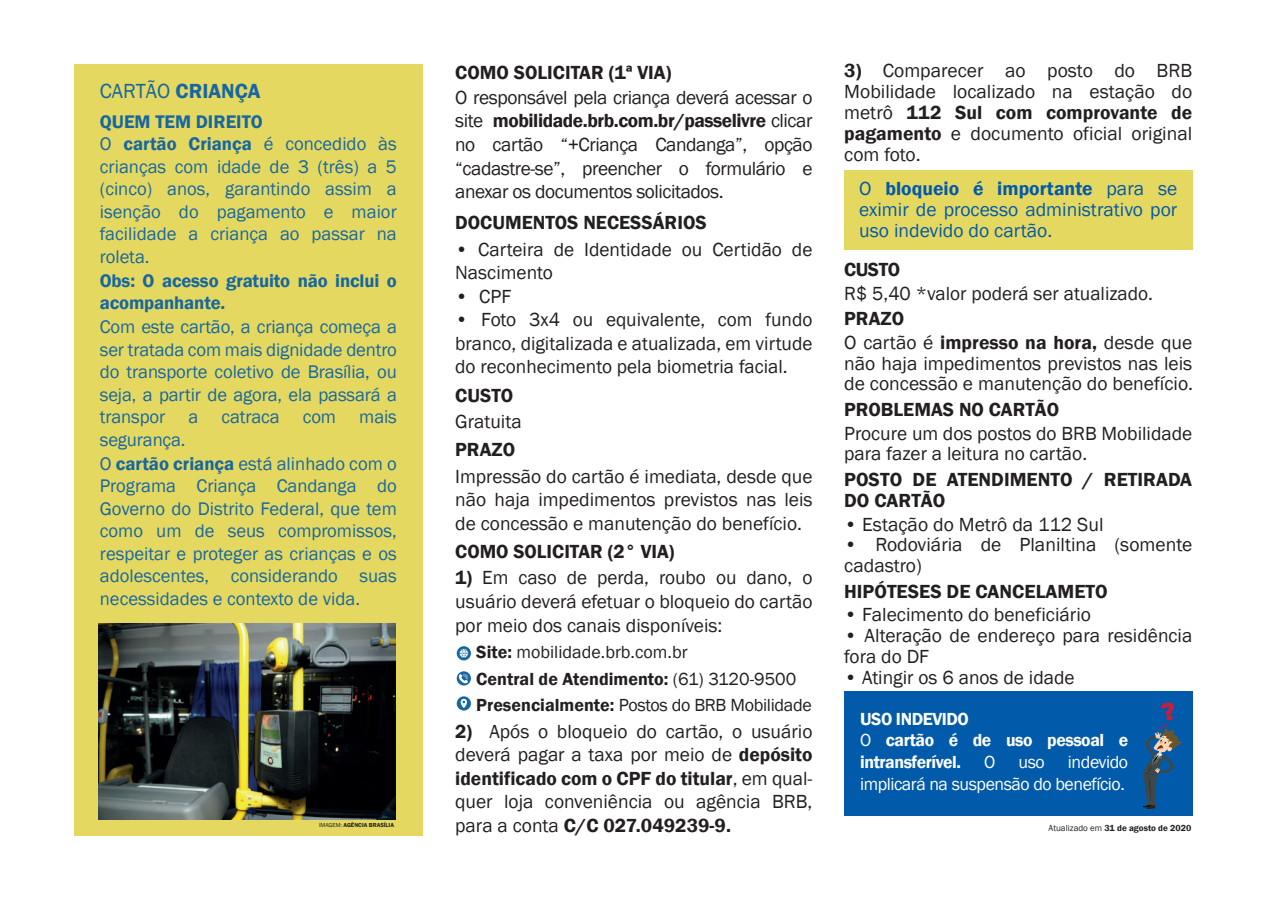
<style>
.page{position:relative;width:1269px;height:899px;background:#fff}
.page>*{position:absolute;margin:0;border:0;box-sizing:border-box;transform-origin:0 0}
.t1{font:600 21px "Franklin Gothic";color:#1667a1}
.t2{font:19.5px/23.5px "Franklin Gothic";color:#231f20;text-align:justify}
.t3{font:600 19.5px/23.9px "Franklin Gothic";color:#231f20}
.t4{font:19.5px/20.9px "Franklin Gothic";color:#015aaa;text-align:justify}
.t5{font:18.75px/22.6px "Franklin Gothic";color:#1667a1}
.t6{font:600 18.75px/22.5px "Franklin Gothic";letter-spacing:-.01em;color:#1667a1}
.t7{font:18px/26.5px "Franklin Gothic";letter-spacing:-.015em;color:#231f20}
.t8{font:600 18px/21.6px "Franklin Gothic";letter-spacing:-.025em;color:#fff}
.t9{font:18px/21.6px "Franklin Gothic";letter-spacing:-.025em;color:#fff;text-align:right}
.t10{font:600 9px "Franklin Gothic";color:#231f20}
.t11{font:600 6px "Franklin Gothic";color:#231f20}
.s1{font-weight:400}
.s2{font-weight:600}
</style>
<div class="page">
<div style="left:844px;top:170px;width:349px;height:79px;background:#e5d861"></div>
<div style="left:74px;top:64px;width:348px;height:771px;background:#e5d861"></div>
<svg style="left:457px;top:671px;width:14px;height:14px"></svg>
<svg style="left:458px;top:674px;width:10px;height:9px"></svg>
<div style="left:457px;top:696px;width:14px;height:14px;background:#1667a1;border-radius:50%"></div>
<svg style="left:460px;top:699px;width:7px;height:9px"></svg>
<svg style="left:457px;top:646px;width:14px;height:14px"></svg>
<svg style="left:459px;top:649px;width:9px;height:9px"></svg>
<div style="left:844px;top:691px;width:349px;height:125px;background:#015aaa"></div>
<svg style="left:1143px;top:702px;width:39px;height:107px"></svg>
<img style="left:98px;top:624px;width:298px;height:196px">
<p class="t1" style="left:100px;top:78px;width:162px"><span class="s1">CARTÃO</span> CRIANÇA</p>
<p class="t5" style="left:100px;top:111px;width:298px"><span class="s2">QUEM TEM DIREITO<br></span>O <span class="s2">cartão Criança</span> é concedido às crianças com idade de 3 (três) a 5 (cinco) anos, garantindo assim a isenção do pagamento e maior facilidade a criança ao passar na roleta.</p>
<p class="t6" style="left:100px;top:269px;width:298px">Obs: O acesso gratuito não inclui o acompanhante.</p>
<p class="t5" style="left:100px;top:316px;width:299px">Com este cartão, a criança começa a ser tratada com mais dignidade dentro do transporte coletivo de Brasília, ou seja, a partir de agora, ela passará a transpor a catraca com mais segurança.<br>O <span class="s2">cartão criança</span> está alinhado com o<br>Programa Criança Candanga do<br>Governo do Distrito Federal, que tem como um de seus compromissos, respeitar e proteger as crianças e os adolescentes, considerando suas necessidades e contexto de vida.</p>
<p class="t11" style="left:319px;top:821px;width:76px"><span class="s1">IMAGEM:</span> AGÊNCIA BRASÍLIA</p>
<p class="t3" style="left:455px;top:61px;width:218px">COMO SOLICITAR (1ª VIA)</p>
<p class="t2" style="left:455px;top:86px;width:359px">O responsável pela criança deverá acessar o site <span class="s2">mobilidade.brb.com.br/passelivre</span> clicar no cartão “+Criança Candanga”, opção “cadastre-se”, preencher o formulário e anexar os documentos solicitados.</p>
<p class="t3" style="left:455px;top:211px;width:253px">DOCUMENTOS NECESSÁRIOS</p>
<p class="t2" style="left:455px;top:238px;width:359px">• Carteira de Identidade ou Certidão de<br>Nascimento</p>
<p class="t2" style="left:455px;top:285px;width:58px">• CPF</p>
<p class="t2" style="left:455px;top:308px;width:359px">• Foto 3x4 ou equivalente, com fundo branco, digitalizada e atualizada, em virtude do reconhecimento pela biometria facial.</p>
<p class="t3" style="left:455px;top:383px;width:60px">CUSTO</p>
<p class="t2" style="left:455px;top:410px;width:68px">Gratuita</p>
<p class="t3" style="left:455px;top:438px;width:61px">PRAZO</p>
<p class="t2" style="left:455px;top:465px;width:359px">Impressão do cartão é imediata, desde que não haja impedimentos previstos nas leis de concessão e manutenção do benefício.</p>
<p class="t3" style="left:455px;top:540px;width:221px">COMO SOLICITAR (2° VIA)</p>
<p class="t2" style="left:455px;top:567px;width:359px"><span class="s2">1)</span> Em caso de perda, roubo ou dano, o usuário deverá efetuar o bloqueio do cartão por meio dos canais disponíveis:</p>
<p class="t7" style="left:476px;top:639px;width:337px"><span class="s2">Site:</span> mobilidade.brb.com.br<br><span class="s2">Central de Atendimento:</span> (61) 3120-9500<br><span class="s2">Presencialmente:</span> Postos do BRB Mobilidade</p>
<p class="t2" style="left:455px;top:720px;width:359px"><span class="s2">2)</span> Após o bloqueio do cartão, o usuário deverá pagar a taxa por meio de <span class="s2">depósito identificado com o CPF do titular</span>, em qual&shy;quer loja conveniência ou agência BRB, para a conta <span class="s2">C/C 027.049239-9.</span></p>
<p class="t2" style="left:844px;top:61px;width:350px;line-height:20.9px"><span class="s2">3)</span> Comparecer ao posto do BRB Mobilidade localizado na estação do metrô <span class="s2">112 Sul com comprovante de pagamento</span> e documento oficial original com foto.</p>
<p class="t4" style="left:859px;top:179px;width:320px">O <span class="s2">bloqueio é importante</span> para se eximir de processo administrativo por uso indevido do cartão.</p>
<p class="t3" style="left:844px;top:257px;width:57px">CUSTO</p>
<p class="t2" style="left:844px;top:282px;width:310px">R$ 5,40 *valor poderá ser atualizado.</p>
<p class="t3" style="left:844px;top:307px;width:350px">PRAZO<br><span class="s1">O cartão é</span> impresso na hora, <span class="s1">desde que</span></p>
<p class="t2" style="left:844px;top:353px;width:350px;line-height:20.9px">não haja impedimentos previstos nas leis de concessão e manutenção do benefício.</p>
<p class="t3" style="left:844px;top:398px;width:216px">PROBLEMAS NO CARTÃO</p>
<p class="t2" style="left:844px;top:423px;width:350px;line-height:20.9px">Procure um dos postos do BRB Mobilidade para fazer a leitura no cartão.</p>
<p class="t3" style="left:844px;top:469px;width:349px;line-height:20.9px">POSTO DE ATENDIMENTO / RETIRADA<br>DO CARTÃO</p>
<p class="t2" style="left:844px;top:513px;width:261px">• Estação do Metrô da 112 Sul</p>
<p class="t2" style="left:844px;top:535px;width:350px;line-height:20.9px">• Rodoviária de Planiltina (somente cadastro)</p>
<p class="t3" style="left:844px;top:579px;width:265px">HIPÓTESES DE CANCELAMETO</p>
<p class="t2" style="left:844px;top:604px;width:248px">• Falecimento do beneficiário</p>
<p class="t2" style="left:844px;top:626px;width:350px;line-height:20.9px">• Alteração de endereço para residência fora do DF</p>
<p class="t2" style="left:844px;top:666px;width:232px">• Atingir os 6 anos de idade</p>
<p class="t8" style="left:860px;top:708px;width:270px">USO INDEVIDO<br><span class="s1">O</span> cartão é de uso pessoal e intransferível.</p>
<p class="t9" style="left:984px;top:752px;width:13px">O</p>
<p class="t9" style="left:1018px;top:752px;width:28px">uso</p>
<p class="t9" style="left:860px;top:752px;width:270px">indevido<br>implicará na suspensão do benefício.</p>
<p class="t10" style="left:1049px;top:822px;width:144px"><span class="s1">Atualizado em</span> 31 de agosto de 2020</p>
</div>
